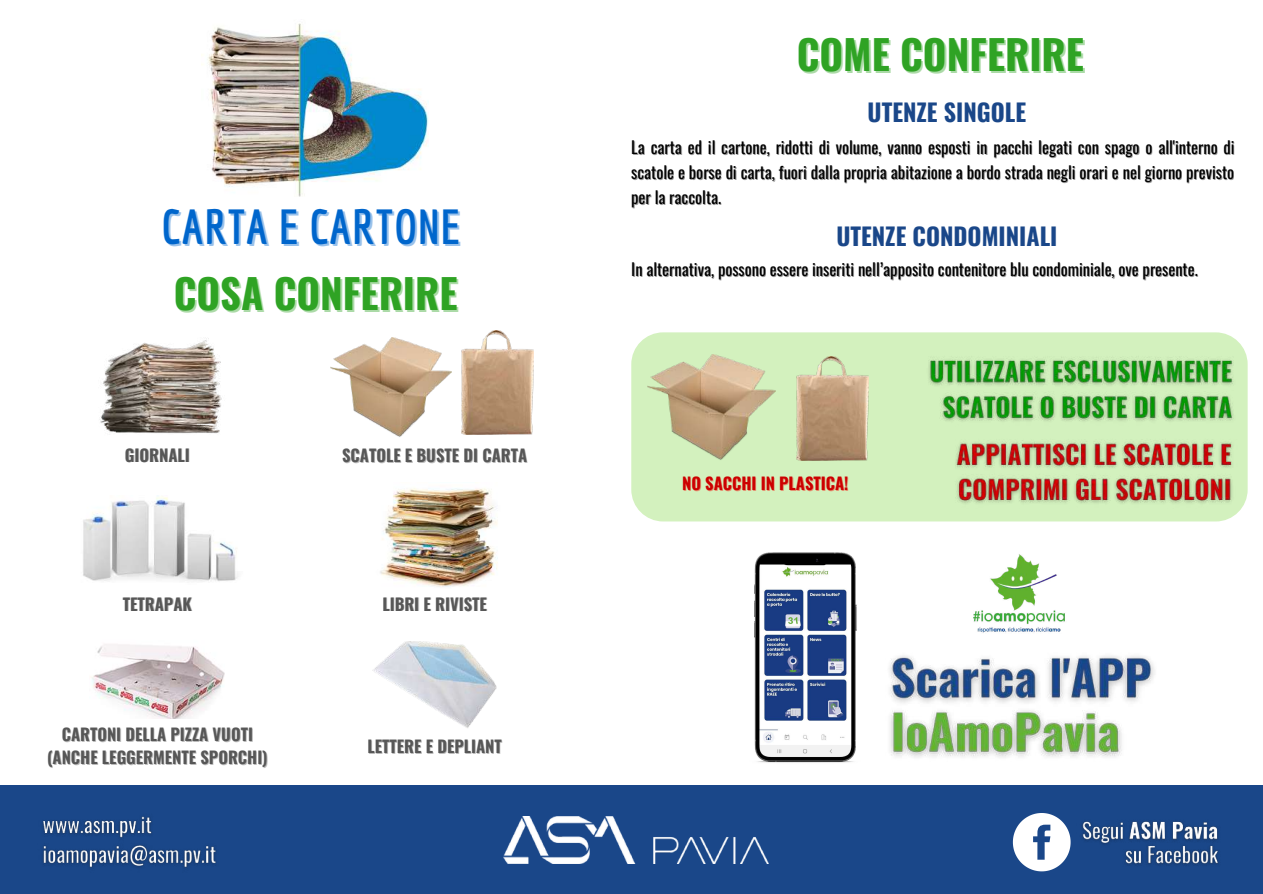
<style>
.page{position:relative;width:1263px;height:894px;background:#fff}
.page>*{position:absolute;margin:0;border:0;box-sizing:border-box;transform-origin:0 0}
.t1{font:700 48px "Economica";letter-spacing:.02em;color:#06c}
.t2{font:700 40.5px "Oswald";color:#2fa324}
.t3{font:700 24px "Oswald";color:#1a4789}
.t4{font:16.5px/24.8px "Oswald";color:#000;text-align:justify}
.t5{font:700 16.5px/22.5px "Oswald";color:#575757;text-align:center}
.t6{font:700 16.5px "Oswald";color:#c00}
</style>
<div class="page">
<img style="left:83px;top:495px;width:155px;height:87px">
<div style="left:631px;top:332px;width:617px;height:189px;background:#d3f1be;border-radius:32px"></div>
<img style="left:92px;top:644px;width:133px;height:74px">
<img style="left:207px;top:23px;width:222px;height:173px">
<div style="left:0;top:785px;width:1263px;height:108px;background:#1a4789"></div>
<img style="left:504px;top:816px;width:264px;height:47px">
<img style="left:1082px;top:821px;width:137px;height:45px">
<svg style="left:1013px;top:813px;width:58px;height:58px"></svg>
<img style="left:796px;top:356px;width:72px;height:104px">
<img style="left:100px;top:338px;width:122px;height:96px">
<img style="left:380px;top:488px;width:118px;height:99px">
<img style="left:372px;top:641px;width:125px;height:87px">
<img style="left:647px;top:355px;width:128px;height:105px">
<img style="left:928px;top:357px;width:306px;height:64px">
<img style="left:42px;top:845px;width:175px;height:23px">
<img style="left:42px;top:816px;width:116px;height:30px">
<img style="left:955px;top:440px;width:284px;height:76px">
<img style="left:330px;top:337px;width:122px;height:100px">
<img style="left:462px;top:330px;width:72px;height:104px">
<img style="left:973px;top:554px;width:92px;height:75px">
<img style="left:754px;top:552px;width:103px;height:211px">
<img style="left:889px;top:629px;width:266px;height:129px">
<h1 class="t1" style="left:161px;top:198px;width:300px">CARTA E CARTONE</h1>
<h2 class="t2" style="left:174px;top:262px;width:285px">COSA CONFERIRE</h2>
<p class="t5" style="left:125px;top:443px;width:66px">GIORNALI</p>
<p class="t5" style="left:342px;top:443px;width:186px">SCATOLE E BUSTE DI CARTA</p>
<p class="t5" style="left:123px;top:592px;width:71px">TETRAPAK</p>
<p class="t5" style="left:382px;top:592px;width:106px">LIBRI E RIVISTE</p>
<p class="t5" style="left:47px;top:722px;width:222px">CARTONI DELLA PIZZA VUOTI (ANCHE LEGGERMENTE SPORCHI)</p>
<p class="t5" style="left:367px;top:734px;width:136px">LETTERE E DEPLIANT</p>
<h2 class="t2" style="left:797px;top:23px;width:289px">COME CONFERIRE</h2>
<h3 class="t3" style="left:868px;top:93px;width:160px">UTENZE SINGOLE</h3>
<p class="t4" style="left:631px;top:134px;width:605px">La carta ed il cartone, ridotti di volume, vanno esposti in pacchi legati con spago o all'interno di scatole e borse di carta, fuori dalla propria abitazione a bordo strada negli orari e nel giorno previsto per la raccolta.</p>
<h3 class="t3" style="left:836px;top:217px;width:223px">UTENZE CONDOMINIALI</h3>
<p class="t4" style="left:631px;top:256px;width:568px">In alternativa, possono essere inseriti nell’apposito contenitore blu condominiale, ove presente.</p>
<p class="t6" style="left:682px;top:470px;width:168px">NO SACCHI IN PLASTICA!</p>
</div>
